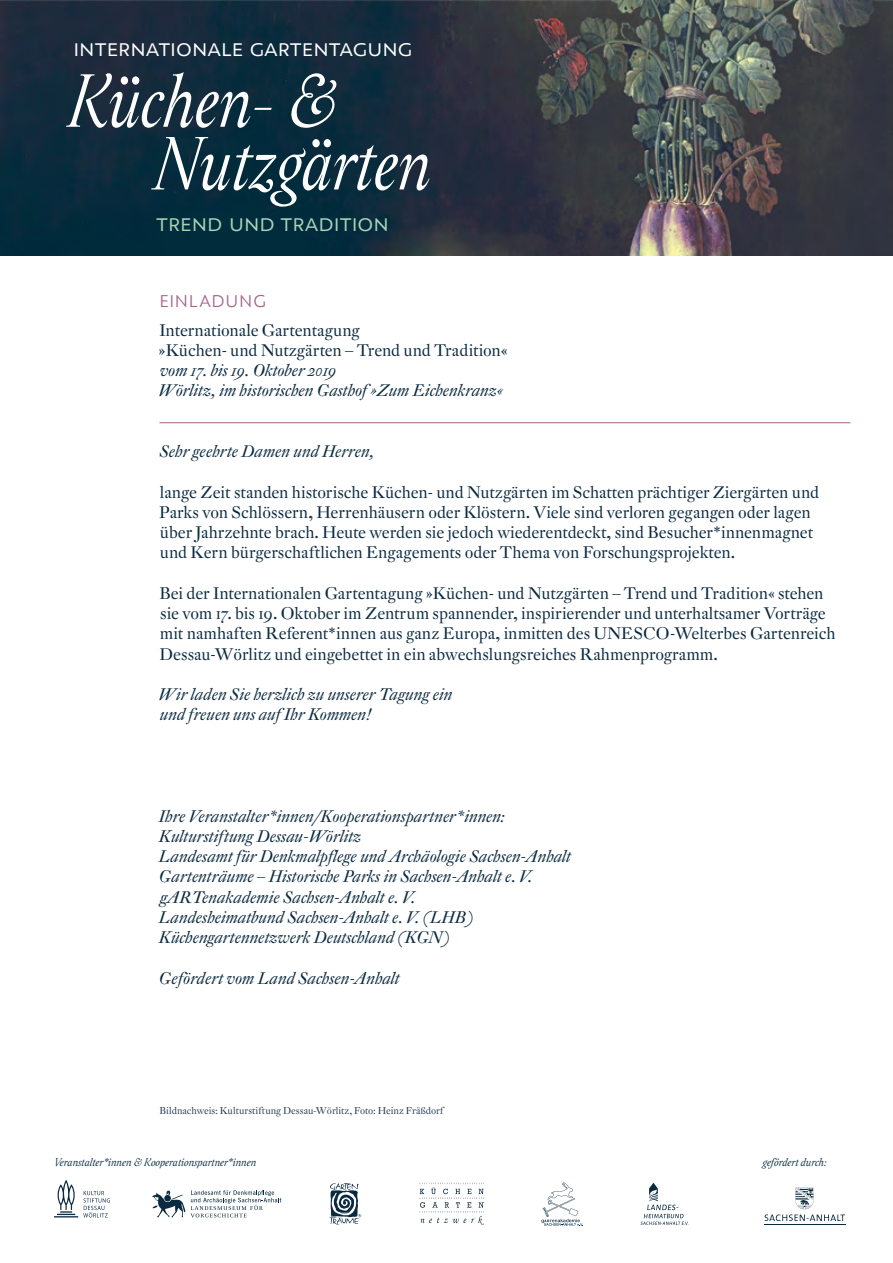
<style>
.page{position:relative;width:893px;height:1263px;background:#fff}
.page>*{position:absolute;margin:0;border:0;box-sizing:border-box;transform-origin:0 0}
.t1{font:24px "Assemblage Sans";color:#fff}
.t2{font:24px "Assemblage Sans";color:#a7d4b9}
.t3{font:18px "Assemblage Sans";letter-spacing:.045em;color:#a76388}
.t4{font:16.5px/20.2px "DTL Fleischmann SD";letter-spacing:-.005em;color:#0a2a40}
.t5{font:italic 16.5px/20.2px "DTL Fleischmann SD";color:#0a2a40}
.t6{font:italic 12px "Assemblage";color:#0a2a40}
.t7{font:9.75px "DTL Fleischmann SD";color:#293c53}
</style>
<div class="page">
<img style="left:0;top:0;width:893px;height:255px">
<svg style="left:151px;top:137px;width:278px;height:70px;background:#35515f"></svg>
<svg style="left:66px;top:72px;width:270px;height:56px"></svg>
<hr style="left:764px;top:1224px;width:81px;height:1px;background:#0a2a40">
<svg style="left:765px;top:1187px;width:80px;height:34px"></svg>
<hr style="left:159px;top:422px;width:691px;height:1px;background:#a76388">
<svg style="left:54px;top:1180px;width:56px;height:37px"></svg>
<svg style="left:152px;top:1190px;width:129px;height:27px"></svg>
<svg style="left:329px;top:1183px;width:32px;height:42px"></svg>
<svg style="left:640px;top:1183px;width:48px;height:42px"></svg>
<svg style="left:541px;top:1182px;width:42px;height:44px"></svg>
<svg style="left:420px;top:1183px;width:64px;height:42px"></svg>
<h1 class="t1" style="left:73px;top:36px;width:340px">internationale gartentagung</h1>
<h1 class="t2" style="left:156px;top:211px;width:234px">trend und tradition</h1>
<p class="t3" style="left:159px;top:291px;width:108px">EINLADUNG</p>
<p class="t4" style="left:159px;top:320px;width:350px">Internationale Gartentagung<br>»Küchen- und Nutzgärten – Trend und Tradition«</p>
<p class="t5" style="left:159px;top:360px;width:346px">vom 17. bis 19. Oktober 2019<br>Wörlitz, im historischen Gasthof »Zum Eichenkranz«</p>
<p class="t5" style="left:159px;top:441px;width:216px">Sehr geehrte Damen und Herren,</p>
<p class="t4" style="left:159px;top:482px;width:661px">lange Zeit standen historische Küchen- und Nutzgärten im Schatten prächtiger Ziergärten und Parks von Schlössern, Herrenhäusern oder Klöstern. Viele sind verloren gegangen oder lagen über Jahrzehnte brach. Heute werden sie jedoch wiederentdeckt, sind Besucher*innenmagnet und Kern bürgerschaftlichen Engagements oder Thema von Forschungsprojekten.</p>
<p class="t4" style="left:159px;top:583px;width:678px">Bei der Internationalen Gartentagung »Küchen- und Nutzgärten – Trend und Tradition« stehen sie vom 17. bis 19. Oktober im Zentrum spannender, inspirierender und unterhaltsamer Vorträge mit namhaften Referent*innen aus ganz Europa, inmitten des UNESCO-Welterbes Gartenreich Dessau-Wörlitz und eingebettet in ein abwechslungsreiches Rahmenprogramm.</p>
<p class="t5" style="left:159px;top:684px;width:295px">Wir laden Sie herzlich zu unserer Tagung ein und freuen uns auf Ihr Kommen!</p>
<p class="t5" style="left:159px;top:806px;width:414px">Ihre Veranstalter*innen/Kooperationspartner*innen:<br>Kulturstiftung Dessau-Wörlitz<br>Landesamt für Denkmalpflege und Archäologie Sachsen-Anhalt Gartenträume – Historische Parks in Sachsen-Anhalt e. V. gARTenakademie Sachsen-Anhalt e. V.<br>Landesheimatbund Sachsen-Anhalt e. V. (LHB)<br>Küchengartennetzwerk Deutschland (KGN)</p>
<p class="t5" style="left:159px;top:968px;width:242px">Gefördert vom Land Sachsen-Anhalt</p>
<p class="t7" style="left:159px;top:1105px;width:286px">Bildnachweis: Kulturstiftung Dessau-Wörlitz, Foto: Heinz Fräßdorf</p>
<p class="t6" style="left:54px;top:1156px;width:204px">Veranstalter*innen &amp; Kooperationspartner*innen</p>
<p class="t6" style="left:763px;top:1156px;width:65px">gefördert durch:</p>
</div>
